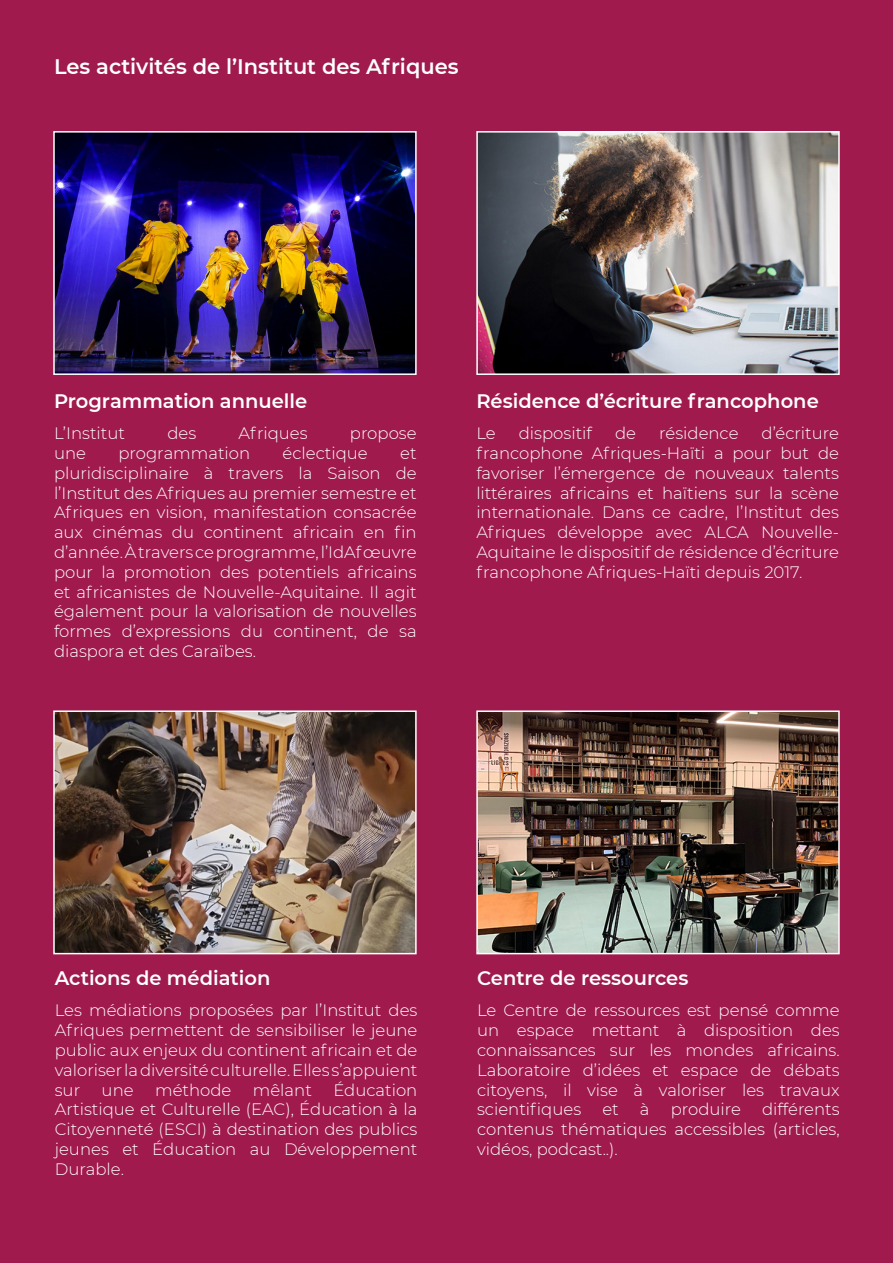
<style>
.page{position:relative;width:893px;height:1263px;background:#a01a4d}
.page>*{position:absolute;margin:0;border:0;box-sizing:border-box;transform-origin:0 0}
.t1{font:600 21px "Montserrat";color:#fff}
.t2{font:600 19.5px "Montserrat";color:#fff}
.t3{font:300 16.5px/19.8px "Montserrat";color:#fff;text-align:justify}
</style>
<div class="page">
<img style="left:56px;top:134px;width:358px;height:238px">
<div style="left:53px;top:131px;width:364px;height:244px;border:2px solid #fff"></div>
<img style="left:479px;top:134px;width:358px;height:238px">
<div style="left:476px;top:131px;width:364px;height:244px;border:2px solid #fff"></div>
<img style="left:56px;top:713px;width:358px;height:238px">
<div style="left:53px;top:710px;width:364px;height:244px;border:2px solid #fff"></div>
<img style="left:479px;top:713px;width:358px;height:238px">
<div style="left:476px;top:710px;width:364px;height:244px;border:2px solid #fff"></div>
<p class="t1" style="left:54px;top:52px;width:406px">Les activités de l’Institut des Afriques</p>
<p class="t2" style="left:54px;top:387px;width:255px">Programmation annuelle</p>
<p class="t3" style="left:54px;top:423px;width:73px">L’Institut</p>
<p class="t3" style="left:167px;top:423px;width:30px">des</p>
<p class="t3" style="left:239px;top:423px;width:70px">Afriques</p>
<p class="t3" style="left:350px;top:423px;width:68px">propose</p>
<p class="t3" style="left:54px;top:443px;width:34px">une</p>
<p class="t3" style="left:118px;top:443px;width:133px">programmation</p>
<p class="t3" style="left:283px;top:443px;width:87px">éclectique</p>
<p class="t3" style="left:54px;top:443px;width:364px;text-indent:346px">et pluridisciplinaire à travers la Saison de l’Institut des Afriques au premier semestre et Afriques en vision, manifestation consacrée aux cinémas du continent africain en fin d’année. À travers ce programme, l’IdAf œuvre pour la promotion des potentiels africains et africanistes de Nouvelle-Aquitaine. Il agit également pour la valorisation de nouvelles formes d’expressions du continent, de sa diaspora et des Caraïbes.</p>
<p class="t2" style="left:476px;top:387px;width:344px">Résidence d’écriture francophone</p>
<p class="t3" style="left:476px;top:423px;width:21px">Le</p>
<p class="t3" style="left:519px;top:423px;width:75px">dispositif</p>
<p class="t3" style="left:615px;top:423px;width:22px">de</p>
<p class="t3" style="left:659px;top:423px;width:81px">résidence</p>
<p class="t3" style="left:476px;top:423px;width:364px;text-indent:285px">d’écriture francophone Afriques-Haïti a pour but de favoriser l’émergence de nouveaux talents littéraires africains et haïtiens sur la scène internationale. Dans ce cadre, l’Institut des Afriques développe avec ALCA Nouvelle-Aquitaine le dispositif de résidence d’écriture francophone Afriques-Haïti depuis 2017.</p>
<p class="t2" style="left:55px;top:964px;width:217px">Actions de médiation</p>
<p class="t3" style="left:55px;top:1000px;width:364px">Les médiations proposées par l’Institut des Afriques permettent de sensibiliser le jeune public aux enjeux du continent africain et de valoriser la diversité culturelle. Elles s’appuient sur</p>
<p class="t3" style="left:55px;top:1079px;width:364px;text-indent:279px">Éducation Artistique et Culturelle (EAC), Éducation à la Citoyenneté (ESCI) à destination des publics jeunes et Éducation au Développement Durable.</p>
<p class="t3" style="left:102px;top:1079px;width:34px">une</p>
<p class="t3" style="left:155px;top:1079px;width:78px">méthode</p>
<p class="t3" style="left:253px;top:1079px;width:61px">mêlant</p>
<p class="t2" style="left:477px;top:964px;width:213px">Centre de ressources</p>
<p class="t3" style="left:477px;top:1000px;width:364px">Le Centre de ressources est pensé comme un espace mettant à disposition des connaissances sur les mondes africains.<br>Laboratoire d’idées et espace de débats citoyens, il vise à valoriser les travaux scientifiques</p>
<p class="t3" style="left:477px;top:1099px;width:364px;text-indent:285px">différents contenus thématiques accessibles (articles, vidéos, podcast..).</p>
<p class="t3" style="left:602px;top:1099px;width:18px">et</p>
<p class="t3" style="left:640px;top:1099px;width:11px">à</p>
<p class="t3" style="left:671px;top:1099px;width:72px">produire</p>
</div>
